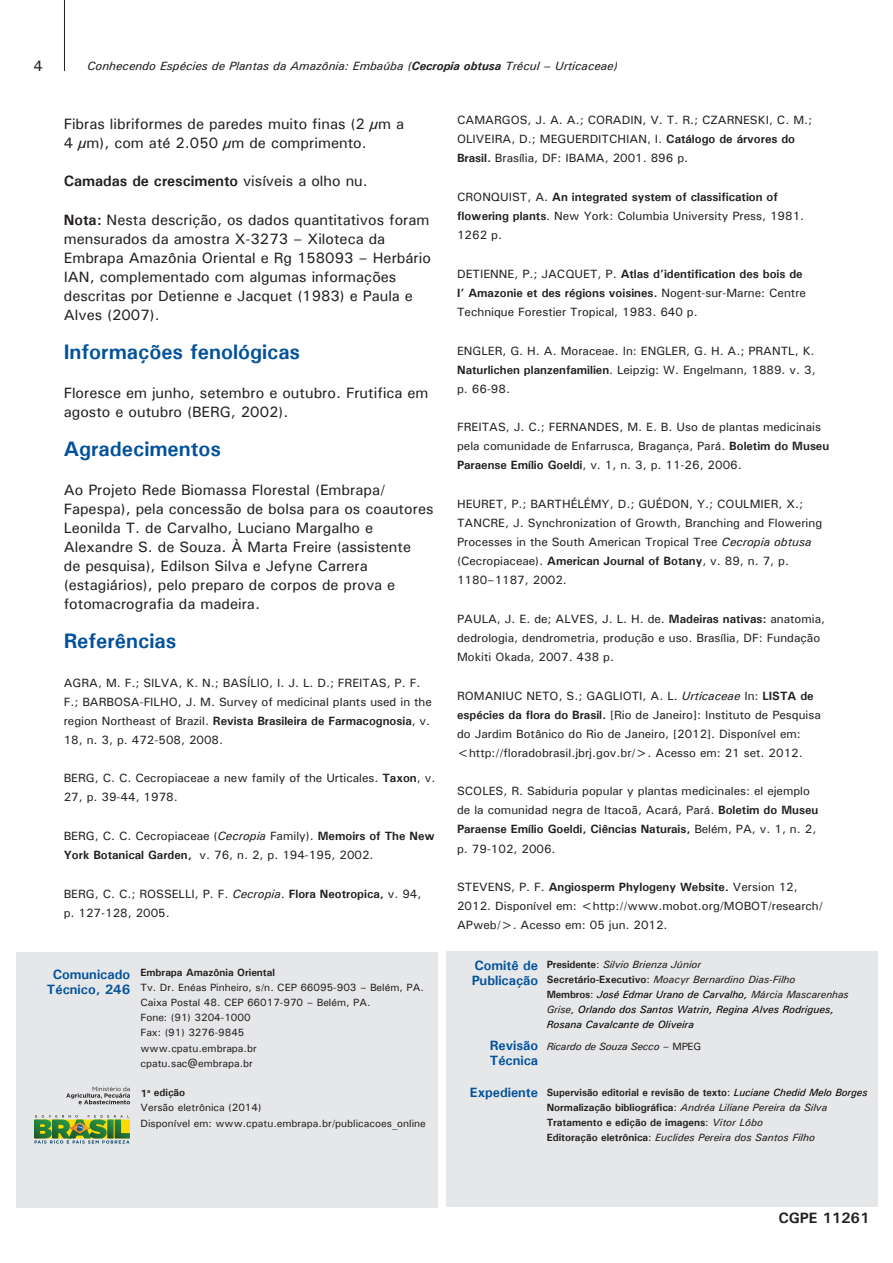
<style>
.page{position:relative;width:893px;height:1263px;background:#fff}
.page>*{position:absolute;margin:0;border:0;box-sizing:border-box;transform-origin:0 0}
.t1{font:700 21px "Univers";color:#01519b}
.t2{font:500 15px/19px "Univers";color:#231f20}
.t3{font:700 15px "Univers";color:#231f20}
.t4{font:700 13.5px/15px "Univers";color:#01519b}
.t5{font:500 12px/19px "Univers";color:#231f20}
.t6{font:italic 500 12px "Univers";color:#231f20}
.t7{font:500 10.5px/15px "Univers";color:#231f20}
.t8{font:700 10.5px/15px "Univers";color:#231f20}
.t9{font:italic 500 10.5px/15px "Univers";color:#000}
.t10{font:italic 500 10.5px "Univers";letter-spacing:-.02em;color:#231f20}
.s1{font-weight:700}
.s2{font-weight:500}
.s3{font-style:italic}
.s4{font-weight:700;font-style:normal;color:#231f20}
.s5{font-style:normal;color:#231f20}
.s6{color:#231f20}
.s7{font-style:normal}
.s8{font-weight:500;font-style:italic;color:#000}
.s9{font-weight:500;font-style:italic}
</style>
<div class="page">
<hr style="left:64px;top:0;width:1px;height:71px;background:#231f20">
<div style="left:446px;top:952px;width:432px;height:255px;background:#e6e7e9"></div>
<div style="left:16px;top:952px;width:421px;height:255px;background:#e6e7e9"></div>
<svg style="left:34px;top:1115px;width:96px;height:28px"></svg>
<svg style="left:66px;top:1086px;width:64px;height:18px"></svg>
<p class="t2" style="left:33px;top:56px;width:11px">4</p>
<p class="t6" style="left:87px;top:58px;width:532px">Conhecendo Espécies de Plantas da Amazônia: Embaúba (<span class="s1">Cecropia obtusa</span> Trécul – Urticaceae)</p>
<p class="t2" style="left:64px;top:113px;width:342px">Fibras libriformes de paredes muito finas (2 µm a<br>4 µm), com até 2.050 µm de comprimento.</p>
<p class="t3" style="left:64px;top:171px;width:306px">Camadas de crescimento <span class="s2">visíveis a olho nu.</span></p>
<p class="t2" style="left:64px;top:210px;width:369px"><span class="s1">Nota:</span> Nesta descrição, os dados quantitativos foram mensurados da amostra X-3273 – Xiloteca da Embrapa Amazônia Oriental e Rg 158093 – Herbário IAN, complementado com algumas informações descritas por Detienne e Jacquet (1983) e Paula e Alves (2007).</p>
<h1 class="t1" style="left:64px;top:339px;width:238px">Informações fenológicas</h1>
<p class="t2" style="left:64px;top:383px;width:366px">Floresce em junho, setembro e outubro. Frutifica em agosto e outubro (BERG, 2002).</p>
<h1 class="t1" style="left:64px;top:435px;width:159px">Agradecimentos</h1>
<p class="t2" style="left:64px;top:479px;width:371px">Ao Projeto Rede Biomassa Florestal (Embrapa/ Fapespa), pela concessão de bolsa para os coautores Leonilda T. de Carvalho, Luciano Margalho e Alexandre S. de Souza. À Marta Freire (assistente<br>de pesquisa), Edilson Silva e Jefyne Carrera (estagiários), pelo preparo de corpos de prova e fotomacrografia da madeira.</p>
<h1 class="t1" style="left:64px;top:627px;width:114px">Referências</h1>
<p class="t5" style="left:64px;top:673px;width:370px">AGRA, M. F.; SILVA, K. N.; BASÍLIO, I. J. L. D.; FREITAS, P. F.<br>F.; BARBOSA-FILHO, J. M. Survey of medicinal plants used in the region Northeast of Brazil. <span class="s1">Revista Brasileira de Farmacognosia</span>, v.<br>18, n. 3, p. 472-508, 2008.</p>
<p class="t5" style="left:64px;top:768px;width:373px">BERG, C. C. Cecropiaceae a new family of the Urticales. <span class="s1">Taxon</span>, v.<br>27, p. 39-44, 1978.</p>
<p class="t5" style="left:64px;top:826px;width:373px">BERG, C. C. Cecropiaceae (<span class="s3">Cecropia</span> Family). <span class="s1">Memoirs of The New<br>York Botanical Garden,</span> v. 76, n. 2, p. 194-195, 2002.</p>
<p class="t5" style="left:64px;top:884px;width:359px">BERG, C. C.; ROSSELLI, P. F. <span class="s3">Cecropia</span>. <span class="s1">Flora Neotropica,</span> v. 94, p. 127-128, 2005.</p>
<p class="t4" style="left:47px;top:966px;width:85px;text-align:center">Comunicado<br>Técnico, 246</p>
<p class="t8" style="left:141px;top:965px;width:136px">Embrapa Amazônia Oriental</p>
<p class="t7" style="left:141px;top:980px;width:285px">Tv. Dr. Enéas Pinheiro, s/n. CEP 66095-903 – Belém, PA.<br>Caixa Postal 48. CEP 66017-970 – Belém, PA.<br>Fone: (91) 3204-1000<br>Fax: (91) 3276-9845<br>www.cpatu.embrapa.br<br>cpatu.sac@embrapa.br</p>
<p class="t7" style="left:141px;top:1085px;width:287px"><span class="s1">1</span><sup>a</sup> <span class="s1">edição<br></span>Versão eletrônica (2014)<br>Disponível em: www.cpatu.embrapa.br/publicacoes_online</p>
<p class="t5" style="left:457px;top:110px;width:357px">CAMARGOS, J. A. A.; CORADIN, V. T. R.; CZARNESKI, C. M.;<br>OLIVEIRA, D.; MEGUERDITCHIAN, I. <span class="s1">Catálogo de árvores do<br>Brasil.</span> Brasília, DF: IBAMA, 2001. 896 p.</p>
<p class="t5" style="left:457px;top:187px;width:349px">CRONQUIST, A. <span class="s1">An integrated system of classification of flowering plants</span>. New York: Columbia University Press, 1981.<br>1262 p.</p>
<p class="t5" style="left:457px;top:264px;width:350px">DETIENNE, P.; JACQUET, P. <span class="s1">Atlas d’identification des bois de<br>I’ Amazonie et des régions voisines.</span> Nogent-sur-Marne: Centre<br>Technique Forestier Tropical, 1983. 640 p.</p>
<p class="t5" style="left:457px;top:341px;width:360px;text-align:justify">ENGLER, G. H. A. Moraceae. In: ENGLER, G. H. A.; PRANTL, K.<br><span class="s1">Naturlichen planzenfamilien</span>. Leipzig: W. Engelmann, 1889. v. 3, p. 66-98.</p>
<p class="t5" style="left:457px;top:417px;width:374px">FREITAS, J. C.; FERNANDES, M. E. B. Uso de plantas medicinais pela comunidade de Enfarrusca, Bragança, Pará. <span class="s1">Boletim do Museu<br>Paraense Emílio Goeldi</span>, v. 1, n. 3, p. 11-26, 2006.</p>
<p class="t5" style="left:457px;top:494px;width:367px">HEURET, P.; BARTHÉLÉMY, D.; GUÉDON, Y.; COULMIER, X.; TANCRE, J. Synchronization of Growth, Branching and Flowering Processes in the South American Tropical Tree <span class="s3">Cecropia obtusa </span>(Cecropiaceae). <span class="s1">American Journal of Botany</span>, v. 89, n. 7, p.<br>1180–1187, 2002.</p>
<p class="t5" style="left:457px;top:609px;width:370px">PAULA, J. E. de; ALVES, J. L. H. de. <span class="s1">Madeiras nativas:</span> anatomia, dedrologia, dendrometria, produção e uso. Brasília, DF: Fundação<br>Mokiti Okada, 2007. 438 p.</p>
<p class="t5" style="left:457px;top:686px;width:365px">ROMANIUC NETO, S.; GAGLIOTI, A. L. <span class="s3">Urticaceae</span> In: <span class="s1">LISTA de espécies da flora do Brasil.</span> [Rio de Janeiro]: Instituto de Pesquisa do Jardim Botânico do Rio de Janeiro, [2012]. Disponível em: &lt;http://floradobrasil.jbrj.gov.br/&gt;. Acesso em: 21 set. 2012.</p>
<p class="t5" style="left:457px;top:781px;width:363px">SCOLES, R. Sabiduria popular y plantas medicinales: el ejemplo de la comunidad negra de Itacoã, Acará, Pará. <span class="s1">Boletim do Museu Paraense Emílio Goeldi, Ciências Naturais,</span> Belém, PA, v. 1, n. 2, p. 79-102, 2006.</p>
<p class="t5" style="left:457px;top:877px;width:367px">STEVENS, P. F. <span class="s1">Angiosperm Phylogeny Website.</span> Version 12,<br>2012. Disponível em: &lt;http://www.mobot.org/MOBOT/research/<br>APweb/&gt;. Acesso em: 05 jun. 2012.</p>
<p class="t4" style="left:472px;top:958px;width:68px">Comitê de<br>Publicação</p>
<p class="t4" style="left:490px;top:1037px;width:50px">Revisão<br>Técnica</p>
<p class="t4" style="left:470px;top:1084px;width:70px">Expediente</p>
<p class="t9" style="left:547px;top:957px;width:304px"><span class="s4">Presidente</span><span class="s5">:</span> <span class="s6">Silvio Brienza Júnior<br></span><span class="s4">Secretário-Executivo</span><span class="s5">:</span> <span class="s6">Moacyr Bernardino Dias-Filho<br></span><span class="s4">Membros</span><span class="s5">:</span> José Edmar Urano de Carvalho, <span class="s6">Márcia Mascarenhas Grise,</span> Orlando dos Santos Watrin, Regina Alves Rodrigues, Rosana Cavalcante de Oliveira</p>
<p class="t10" style="left:547px;top:1039px;width:156px">Ricardo de Souza Secco <span class="s7">– MPEG</span></p>
<p class="t8" style="left:547px;top:1085px;width:322px">Supervisão editorial e revisão de texto<span class="s2">:</span> <span class="s8">Luciane Chedid Melo Borges </span>Normalização bibliográfica<span class="s2">:</span> <span class="s9">Andréa Liliane Pereira da Silva </span>Tratamento e edição de imagens<span class="s2">:</span> <span class="s9">Vitor Lôbo<br></span>Editoração eletrônica<span class="s2">:</span> <span class="s9">Euclides Pereira dos Santos Filho</span></p>
<p class="t3" style="left:778px;top:1209px;width:93px">CGPE 11261</p>
</div>
